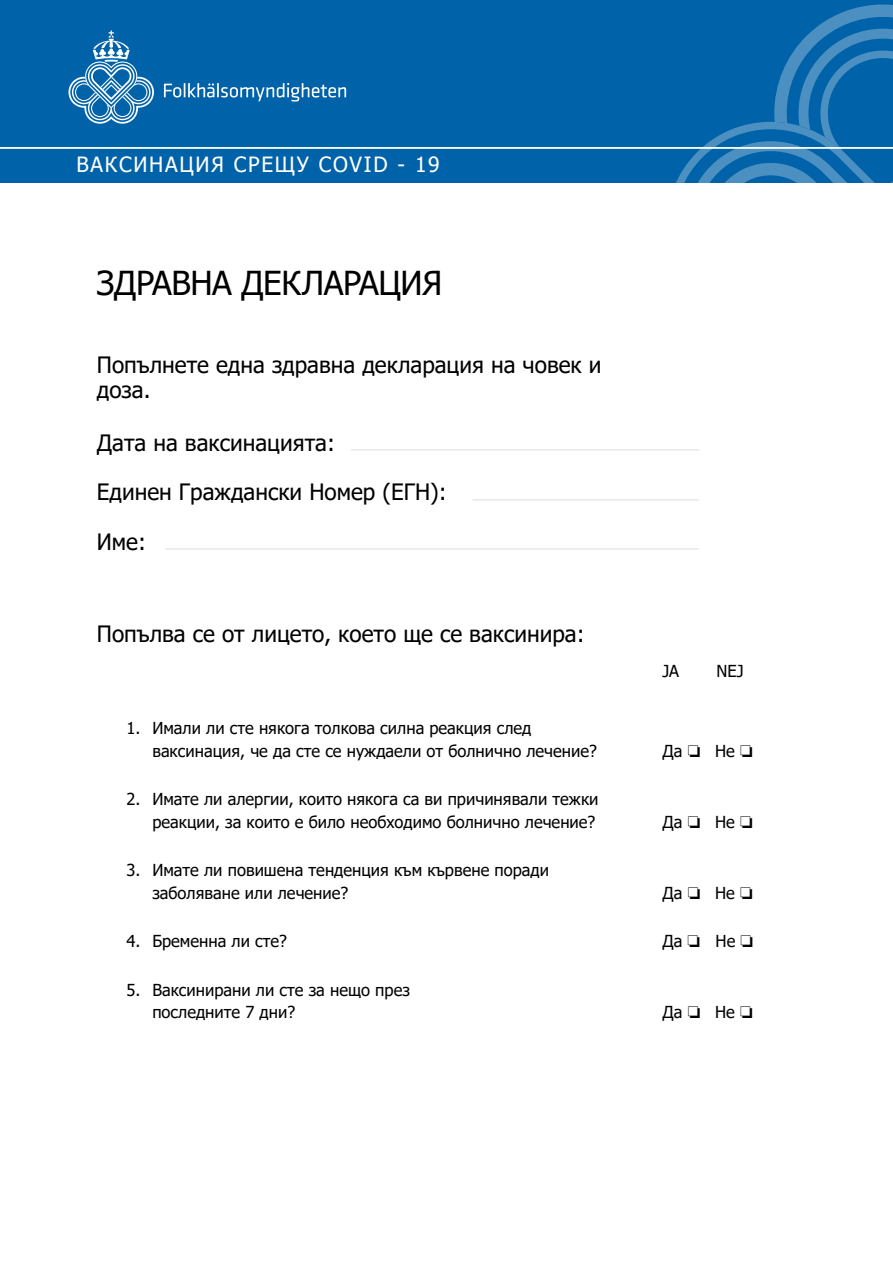
<style>
.page{position:relative;width:893px;height:1263px;background:#fff}
.page>*{position:absolute;margin:0;border:0;box-sizing:border-box;transform-origin:0 0}
.Styckeformat_2{font:33px "Tahoma";letter-spacing:-.015em;color:#000}
.Styckeformat_2-2{font:22.5px/25.5px "Tahoma";color:#000}
.SWELOGS_Facts{font:21px "Tahoma";letter-spacing:.08em;color:#fff}
.Faktaruta_bröd{font:16.5px/22.5px "Tahoma";color:#000}
.Styckeformat_2-3{font:16.5px "Tahoma";color:#000}
</style>
<div class="page">
<div style="left:0;top:0;width:893px;height:183px;background:#0062a8"></div>
<svg style="left:676px;top:5px;width:217px;height:178px"></svg>
<svg style="left:164px;top:83px;width:182px;height:19px"></svg>
<svg style="left:68px;top:30px;width:86px;height:94px"></svg>
<hr style="left:0;top:147px;width:893px;height:2px;background:#fff">
<hr style="left:351px;top:449px;width:348px;height:1px;background:#dcddde">
<hr style="left:472px;top:500px;width:227px;height:1px;background:#dcddde">
<hr style="left:165px;top:549px;width:534px;height:1px;background:#dcddde">
<p class="SWELOGS_Facts" style="left:77px;top:150px;width:365px">ВАКСИНАЦИЯ СРЕЩУ COVID - 19</p>
<h2 class="Styckeformat_2" style="left:97px;top:261px;width:347px">ЗДРАВНА ДЕКЛАРАЦИЯ</h2>
<h2 class="Styckeformat_2-2" style="left:97px;top:353px;width:506px">Попълнете една здравна декларация на човек и доза.</h2>
<h2 class="Styckeformat_2-2" style="left:97px;top:431px;width:240px">Дата на ваксинацията:</h2>
<h2 class="Styckeformat_2-2" style="left:97px;top:480px;width:351px">Единен Граждански Номер (ЕГН):</h2>
<h2 class="Styckeformat_2-2" style="left:97px;top:530px;width:51px">Име:</h2>
<h2 class="Styckeformat_2-2" style="left:97px;top:622px;width:489px">Попълва се от лицето, което ще се ваксинира:</h2>
<p class="Faktaruta_bröd" style="left:152px;top:718px;width:446px;text-indent:-26px">1. Имали ли сте някога толкова силна реакция след ваксинация, че да сте се нуждаели от болнично лечение?</p>
<p class="Faktaruta_bröd" style="left:127px;top:789px;width:473px;text-align:right">2. Имате ли алергии, които някога са ви причинявали тежки реакции, за които е било необходимо болнично лечение?</p>
<p class="Faktaruta_bröd" style="left:152px;top:860px;width:398px;text-indent:-26px">3. Имате ли повишена тенденция към кървене поради заболяване или лечение?</p>
<h2 class="Styckeformat_2-3" style="left:662px;top:660px;width:18px">JA</h2>
<h2 class="Styckeformat_2-3" style="left:716px;top:660px;width:29px">NEJ</h2>
<p class="Faktaruta_bröd" style="left:663px;top:740px;width:92px">Да❏ Не❏</p>
<p class="Faktaruta_bröd" style="left:663px;top:811px;width:92px">Да❏ Не❏</p>
<p class="Faktaruta_bröd" style="left:663px;top:882px;width:92px">Да ❏ Не ❏</p>
<p class="Faktaruta_bröd" style="left:127px;top:931px;width:162px">4. Бременна ли сте?</p>
<p class="Faktaruta_bröd" style="left:662px;top:931px;width:92px">Да ❏ Не ❏</p>
<p class="Faktaruta_bröd" style="left:152px;top:979px;width:259px;text-indent:-26px">5. Ваксинирани ли сте за нещо през последните 7 дни?</p>
<p class="Faktaruta_bröd" style="left:663px;top:1002px;width:92px">Да❏ Не❏</p>
</div>
